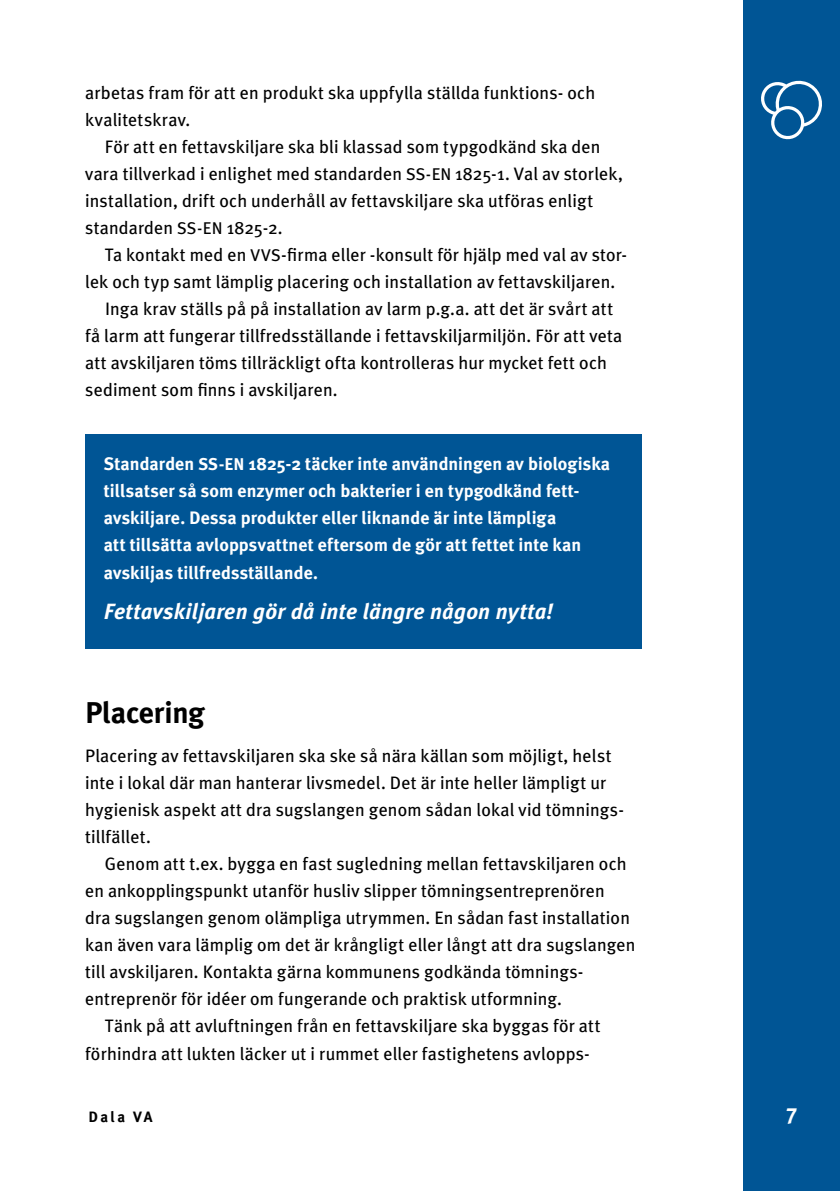
<style>
.page{position:relative;width:840px;height:1191px;background:#fff}
.page>*{position:absolute;margin:0;border:0;box-sizing:border-box;transform-origin:0 0}
.t1{font:700 30px "Meta Plus";letter-spacing:-.01em;color:#000}
.t2{font:italic 700 22px "Meta Plus";letter-spacing:.01em;color:#fff}
.t3{font:18px/27px "Meta Plus";letter-spacing:.01em;color:#000}
.t4{font:700 18px/27.2px "Meta Plus";letter-spacing:.005em;color:#fff}
.t5{font:700 15px "Meta Plus";letter-spacing:.155em;color:#000}
.s1{font-size:17px}
</style>
<div class="page">
<div style="left:743px;top:0;width:96px;height:1191px;background:#005595"></div>
<svg style="left:761px;top:81px;width:61px;height:59px"></svg>
<div style="left:85px;top:434px;width:556px;height:214px;background:#005595"></div>
<p class="t3" style="left:85px;top:79px;width:511px">arbetas fram för att en produkt ska uppfylla ställda funktions- och kvalitetskrav.</p>
<p class="t3" style="left:85px;top:133px;width:539px;text-indent:20px">För att en fettavskiljare ska bli klassad som typgodkänd ska den vara tillverkad i enlighet med standarden <span class="s1">SS-EN</span> 1825-1. Val av storlek, installation, drift och underhåll av fettavskiljare ska utföras enligt standarden <span class="s1">SS-EN</span> 1825-2.</p>
<p class="t3" style="left:105px;top:241px;width:523px">Ta kontakt med en <span class="s1">VVS</span>-firma eller -konsult för hjälp med val av stor-</p>
<p class="t3" style="left:85px;top:268px;width:531px">lek och typ samt lämplig placering och installation av fettavskiljaren.</p>
<p class="t3" style="left:105px;top:295px;width:509px">Inga krav ställs på på installation av larm p.g.a. att det är svårt att</p>
<p class="t3" style="left:85px;top:322px;width:538px">få larm att fungerar tillfredsställande i fettavskiljarmiljön. För att veta</p>
<p class="t3" style="left:85px;top:349px;width:523px">att avskiljaren töms tillräckligt ofta kontrolleras hur mycket fett och</p>
<p class="t3" style="left:85px;top:376px;width:254px">sediment som finns i avskiljaren.</p>
<p class="t4" style="left:104px;top:450px;width:507px">Standarden <span class="s1">SS-EN</span> 1825-2 täcker inte användningen av biologiska tillsatser så som enzymer och bakterier i en typgodkänd fett&shy;avskiljare. Dessa produkter eller liknande är inte lämpliga<br>att tillsätta avloppsvattnet eftersom de gör att fettet inte kan avskiljas tillfredsställande.</p>
<p class="t2" style="left:104px;top:599px;width:450px">Fettavskiljaren gör då inte längre någon nytta!</p>
<h1 class="t1" style="left:85px;top:695px;width:121px">Placering</h1>
<p class="t3" style="left:85px;top:742px;width:540px">Placering av fettavskiljaren ska ske så nära källan som möjligt, helst inte i lokal där man hanterar livsmedel. Det är inte heller lämpligt ur hygienisk aspekt att dra sugslangen genom sådan lokal vid tömnings&shy;tillfället.</p>
<p class="t3" style="left:105px;top:850px;width:523px">Genom att t.ex. bygga en fast sugledning mellan fettavskiljaren och</p>
<p class="t3" style="left:85px;top:877px;width:520px">en ankopplingspunkt utanför husliv slipper tömningsentreprenören</p>
<p class="t3" style="left:85px;top:904px;width:546px">dra sugslangen genom olämpliga utrymmen. En sådan fast installation</p>
<p class="t3" style="left:85px;top:931px;width:551px">kan även vara lämplig om det är krångligt eller långt att dra sugslangen</p>
<p class="t3" style="left:85px;top:958px;width:499px">till avskiljaren. Kontakta gärna kommunens godkända tömnings-</p>
<p class="t3" style="left:85px;top:985px;width:478px">entreprenör för idéer om fungerande och praktisk utformning.</p>
<p class="t3" style="left:105px;top:1012px;width:497px">Tänk på att avluftningen från en fettavskiljare ska byggas för att</p>
<p class="t3" style="left:85px;top:1039px;width:506px">förhindra att lukten läcker ut i rummet eller fastighetens avlopps-</p>
<p class="t5" style="left:88px;top:1108px;width:66px">Dala VA</p>
</div>
